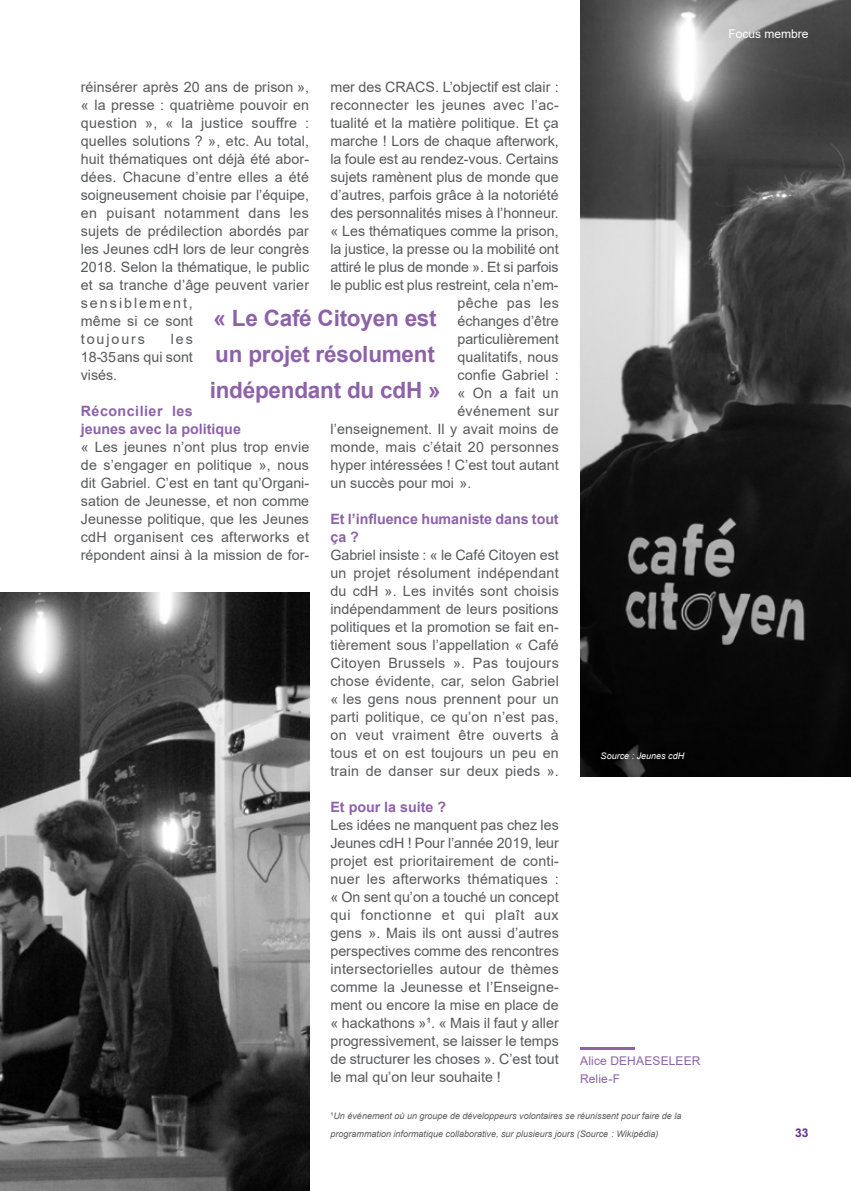
<style>
.page{position:relative;width:851px;height:1191px;background:#fff}
.page>*{position:absolute;margin:0;border:0;box-sizing:border-box;transform-origin:0 0}
.t1{font:700 22.5px/36px "Arial";letter-spacing:-.01em;color:#8d62a9}
.t2{font:14.25px/18px "Arial";color:#58595b;text-align:justify}
.t3{font:700 14.25px/18px "Arial";color:#8d62a9}
.t4{font:14.25px "Arial";letter-spacing:.02em;color:#58595b}
.t5{font:14.25px "Arial";letter-spacing:.025em;color:#58595b}
.t6{font:14.25px "Arial";letter-spacing:.03em;color:#58595b}
.t7{font:12px/18px "Arial";letter-spacing:.01em;color:#8d62a9}
.t8{font:12px "Arial";color:#fff}
.t9{font:700 12px "Arial";color:#662d91}
.t10{font:italic 9px/18px "Arial";color:#58595b}
.t11{font:italic 9px "Arial";color:#fff}
.s1{font-style:normal}
</style>
<div class="page">
<img style="left:0;top:592px;width:309px;height:599px">
<img style="left:580px;top:0;width:270px;height:776px">
<hr style="left:580px;top:1047px;width:54px;height:3px;background:#8d62a9">
<p class="t2" style="left:330px;top:78px;width:230px">mer des CRACS. L’objectif est clair :</p>
<p class="t4" style="left:330px;top:95px;width:230px">reconnecter les jeunes avec l’ac-</p>
<p class="t2" style="left:330px;top:114px;width:230px">tualité et la matière politique. Et ça</p>
<p class="t2" style="left:330px;top:132px;width:230px">marche ! Lors de chaque afterwork,</p>
<p class="t2" style="left:330px;top:150px;width:230px">la foule est au rendez-vous. Certains</p>
<p class="t2" style="left:330px;top:168px;width:230px">sujets ramènent plus de monde que</p>
<p class="t2" style="left:330px;top:186px;width:230px">d’autres, parfois grâce à la notoriété</p>
<p class="t2" style="left:330px;top:204px;width:230px">des personnalités mises à l’honneur.</p>
<p class="t2" style="left:330px;top:222px;width:230px">« Les thématiques comme la prison,</p>
<p class="t2" style="left:330px;top:240px;width:230px">la justice, la presse ou la mobilité ont</p>
<p class="t2" style="left:330px;top:258px;width:230px">attiré le plus de monde ». Et si parfois</p>
<p class="t2" style="left:330px;top:276px;width:230px">le public est plus restreint, cela n’em-</p>
<p class="t6" style="left:457px;top:293px;width:103px">pêche pas les</p>
<p class="t2" style="left:457px;top:312px;width:103px">échanges d’être</p>
<p class="t2" style="left:457px;top:330px;width:103px">particulièrement</p>
<p class="t2" style="left:457px;top:348px;width:103px">qualitatifs, nous</p>
<p class="t2" style="left:457px;top:366px;width:103px">confie Gabriel :</p>
<p class="t2" style="left:457px;top:384px;width:103px">« On a fait un</p>
<p class="t5" style="left:457px;top:401px;width:103px">événement sur</p>
<p class="t2" style="left:330px;top:420px;width:230px">l’enseignement. Il y avait moins de</p>
<p class="t2" style="left:330px;top:438px;width:230px">monde, mais c’était 20 personnes</p>
<p class="t2" style="left:330px;top:456px;width:230px">hyper intéressées ! C’est tout autant</p>
<p class="t2" style="left:330px;top:474px;width:142px">un succès pour moi ».</p>
<p class="t3" style="left:330px;top:510px;width:230px">Et l’influence humaniste dans tout ça ?</p>
<p class="t2" style="left:330px;top:546px;width:230px">Gabriel insiste : « le Café Citoyen est un projet résolument indépendant du cdH ». Les invités sont choisis indépendamment de leurs positions politiques et la promotion se fait en&shy;tièrement sous l’appellation « Café Citoyen Brussels ». Pas toujours chose évidente, car, selon Gabriel « les gens nous prennent pour un parti politique, ce qu’on n’est pas, on veut vraiment être ouverts à tous et on est toujours un peu en train de danser sur deux pieds ».</p>
<p class="t3" style="left:330px;top:798px;width:117px">Et pour la suite ?</p>
<p class="t2" style="left:330px;top:816px;width:230px">Les idées ne manquent pas chez les Jeunes cdH ! Pour l’année 2019, leur projet est prioritairement de conti&shy;nuer les afterworks thématiques : « On sent qu’on a touché un concept qui fonctionne et qui plaît aux gens ». Mais ils ont aussi d’autres perspectives comme des rencontres intersectorielles autour de thèmes comme la Jeunesse et l’Enseigne&shy;ment ou encore la mise en place de « hackathons »¹. « Mais il faut y aller progressivement, se laisser le temps de structurer les choses ». C’est tout le mal qu’on leur souhaite !</p>
<p class="t2" style="left:81px;top:78px;width:230px;text-align:left">réinsérer après 20 ans de prison », « la presse : quatrième pouvoir en question », « la justice souffre : quelles solutions ? », etc. Au total, huit thématiques ont déjà été abor&shy;dées. Chacune d’entre elles a été soigneusement choisie par l’équipe, en puisant notamment dans les sujets de prédilection abordés par les Jeunes cdH lors de leur congrès<br>2018. Selon la thématique, le public et sa tranche d’âge peuvent varier sensiblement,<br>même si ce sont<br>toujours</p>
<h1 class="t1" style="left:210px;top:301px;width:232px">« Le Café Citoyen est un projet résolument indépendant du cdH »</h1>
<p class="t2" style="left:81px;top:330px;width:113px;text-indent:90px">les 18-35 ans qui sont visés.</p>
<p class="t3" style="left:81px;top:402px;width:161px">Réconcilier les jeunes avec la politique</p>
<p class="t2" style="left:81px;top:438px;width:230px">« Les jeunes n’ont plus trop envie de s’engager en politique », nous dit Gabriel. C’est en tant qu’Organi&shy;sation de Jeunesse, et non comme Jeunesse politique, que les Jeunes cdH organisent ces afterworks et répondent ainsi à la mission de for-</p>
<p class="t11" style="left:600px;top:749px;width:85px">Source : Jeunes cdH</p>
<p class="t7" style="left:580px;top:1051px;width:122px">Alice DEHAESELEER<br>Relie-F</p>
<p class="t10" style="left:330px;top:1106px;width:352px"><span class="s1">¹</span>Un événement où un groupe de développeurs volontaires se réunissent pour faire de la programmation informatique collaborative, sur plusieurs jours (Source : Wikipédia)</p>
<p class="t8" style="left:728px;top:26px;width:82px">Focus membre</p>
<p class="t9" style="left:795px;top:1124px;width:15px">33</p>
</div>
